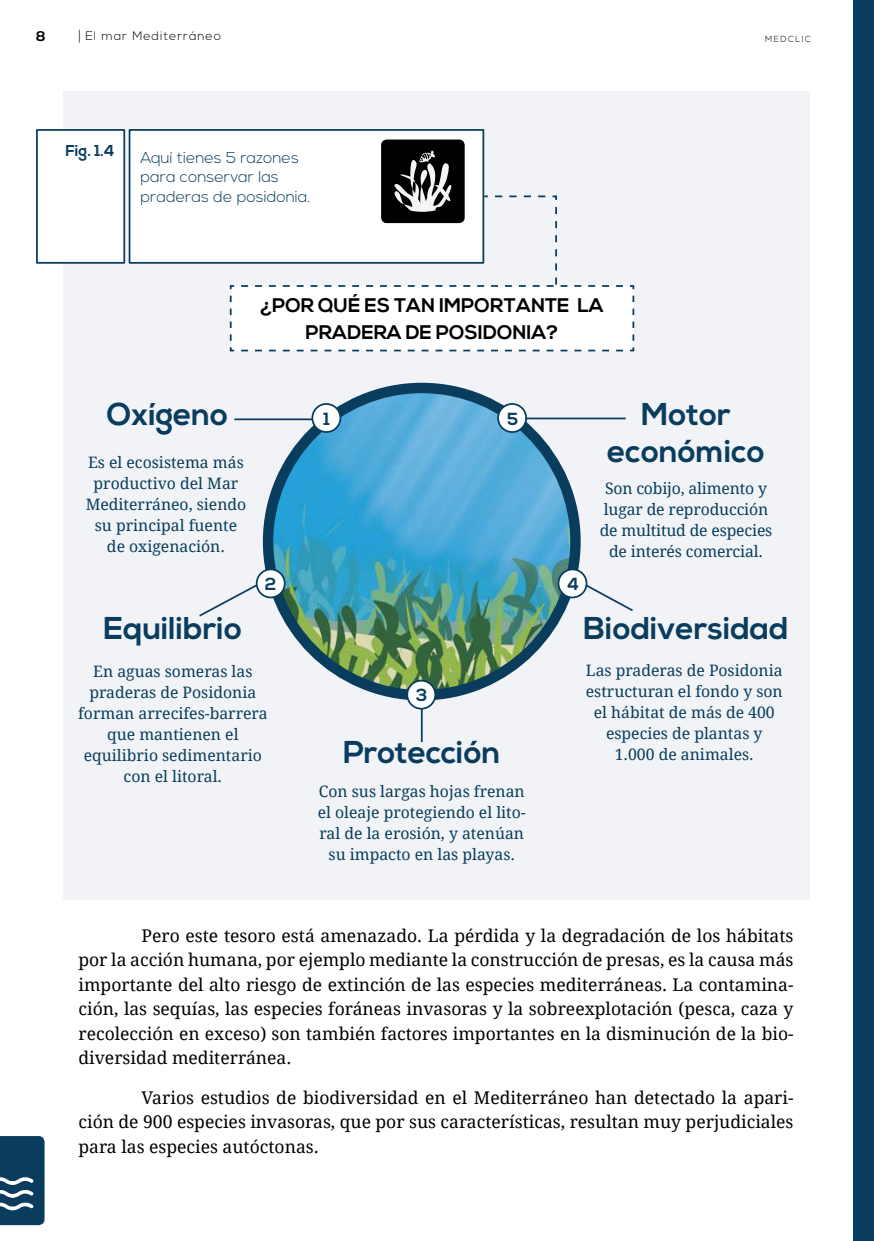
<style>
.page{position:relative;width:874px;height:1241px;background:#fff}
.page>*{position:absolute;margin:0;border:0;box-sizing:border-box;transform-origin:0 0}
.t1{font:700 31.5px/36.8px "Nexa";color:#093c5d;text-align:center}
.t2{font:700 19.6px/27.3px "Nexa";color:#000;text-align:center}
.t3{font:17.5px/24.5px "Droid Serif";color:#000;text-align:justify}
.t4{font:700 17.5px "Nexa";color:#093c5d}
.t5{font:15.75px/21px "Droid Serif";color:#093c5d;text-align:center}
.t6{font:300 15.75px/19.2px "Nexa";color:#093c5d}
.t7{font:700 15.75px "Nexa";color:#093c5d}
.t8{font:700 14px "Nexa";color:#000}
.t9{font:300 12.25px "Nexa";letter-spacing:.08em;color:#000}
.t10{font:300 8.75px "Nexa";letter-spacing:.16em;color:#000}
.s1{font-family:"Brandon Grotesque";font-weight:700}
</style>
<div class="page">
<div style="left:63px;top:91px;width:745px;height:808px;background:#f1f3f6"></div>
<div style="left:853px;top:0;width:20px;height:1240px;background:#093c5d"></div>
<svg style="left:0;top:1136px;width:45px;height:88px;background:#24516e"></svg>
<div style="left:36px;top:129px;width:89px;height:135px;background:#fff;border:2px solid #093c5d"></div>
<div style="left:129px;top:129px;width:355px;height:135px;background:#fff;border:2px solid #093c5d"></div>
<div style="left:382px;top:141px;width:80px;height:80px;background:#000;border-radius:4px"></div>
<div style="left:381px;top:139px;width:83px;height:84px;border:3px solid #000;border-radius:4px"></div>
<svg style="left:229px;top:151px;width:405px;height:201px"></svg>
<div style="left:263px;top:383px;width:316px;height:316px;background:#093c5d;border-radius:50%"></div>
<img style="left:272px;top:392px;width:299px;height:298px;border-radius:149px">
<div style="left:312px;top:404px;width:28px;height:28px;background:#fff;border-radius:50%"></div>
<div style="left:311px;top:403px;width:30px;height:30px;border:2px solid #093c5d;border-radius:50%"></div>
<div style="left:256px;top:569px;width:28px;height:28px;background:#fff;border-radius:50%"></div>
<div style="left:256px;top:568px;width:29px;height:30px;border:2px solid #093c5d;border-radius:50%"></div>
<div style="left:407px;top:680px;width:28px;height:28px;background:#fff;border-radius:50%"></div>
<div style="left:406px;top:679px;width:30px;height:30px;border:2px solid #093c5d;border-radius:50%"></div>
<div style="left:558px;top:569px;width:28px;height:28px;background:#fff;border-radius:50%"></div>
<div style="left:557px;top:568px;width:30px;height:30px;border:2px solid #093c5d;border-radius:50%"></div>
<div style="left:498px;top:404px;width:28px;height:28px;background:#fff;border-radius:50%"></div>
<div style="left:497px;top:403px;width:29px;height:30px;border:2px solid #093c5d;border-radius:50%"></div>
<hr style="left:234px;top:418px;width:78px;height:2px;background:#093c5d">
<svg style="left:583px;top:583px;width:50px;height:28px"></svg>
<hr style="left:420px;top:708px;width:2px;height:34px;background:#093c5d">
<svg style="left:199px;top:583px;width:59px;height:34px"></svg>
<hr style="left:525px;top:417px;width:100px;height:2px;background:#093c5d">
<p class="t8" style="left:36px;top:28px;width:11px">8</p>
<p class="t9" style="left:78px;top:28px;width:144px"><span class="s1">|</span> El mar Mediterráneo</p>
<p class="t10" style="left:764px;top:34px;width:47px">MEDCLIC</p>
<p class="t7" style="left:66px;top:141px;width:51px">Fig. 1.4</p>
<p class="t6" style="left:140px;top:149px;width:171px">Aquí tienes 5 razones para conservar las praderas de posidonia.</p>
<p class="t2" style="left:260px;top:292px;width:344px">¿POR QUÉ ES TAN IMPORTANTE LA<br>PRADERA DE POSIDONIA?</p>
<h1 class="t1" style="left:107px;top:397px;width:123px">Oxígeno</h1>
<p class="t4" style="left:323px;top:408px;width:8px">1</p>
<p class="t5" style="left:86px;top:451px;width:162px">Es el ecosistema más productivo del Mar<br>Mediterráneo, siendo su principal fuente de oxigenación.</p>
<p class="t4" style="left:507px;top:408px;width:13px">5</p>
<h1 class="t1" style="left:607px;top:397px;width:159px">Motor económico</h1>
<p class="t5" style="left:599px;top:477px;width:174px">Son cobijo, alimento y lugar de reproducción de multitud de especies de interés comercial.</p>
<p class="t4" style="left:265px;top:573px;width:13px">2</p>
<p class="t4" style="left:566px;top:573px;width:13px">4</p>
<h1 class="t1" style="left:103px;top:611px;width:140px">Equilibrio</h1>
<h1 class="t1" style="left:583px;top:611px;width:206px">Biodiversidad</h1>
<p class="t5" style="left:78px;top:660px;width:191px">En aguas someras las praderas de Posidonia forman arrecifes-barrera que mantienen el equilibrio sedimentario con el litoral.</p>
<p class="t5" style="left:585px;top:659px;width:198px">Las praderas de Posidonia estructuran el fondo y son el hábitat de más de 400 especies de plantas y<br>1.000 de animales.</p>
<p class="t5" style="left:317px;top:780px;width:209px">Con sus largas hojas frenan el oleaje protegiendo el lito&shy;ral de la erosión, y atenúan su impacto en las playas.</p>
<p class="t4" style="left:416px;top:685px;width:13px">3</p>
<h1 class="t1" style="left:343px;top:735px;width:159px">Protección</h1>
<p class="t3" style="left:78px;top:922px;width:716px;text-indent:63px">Pero este tesoro está amenazado. La pérdida y la degradación de los hábitats por la acción humana, por ejemplo mediante la construcción de presas, es la causa más importante del alto riesgo de extinción de las especies mediterráneas. La contamina&shy;ción, las sequías, las especies foráneas invasoras y la sobreexplotación (pesca, caza y recolección en exceso) son también factores importantes en la disminución de la bio&shy;diversidad mediterránea.</p>
<p class="t3" style="left:78px;top:1084px;width:716px;text-indent:63px">Varios estudios de biodiversidad en el Mediterráneo han detectado la apari&shy;ción de 900 especies invasoras, que por sus características, resultan muy perjudiciales para las especies autóctonas.</p>
</div>
